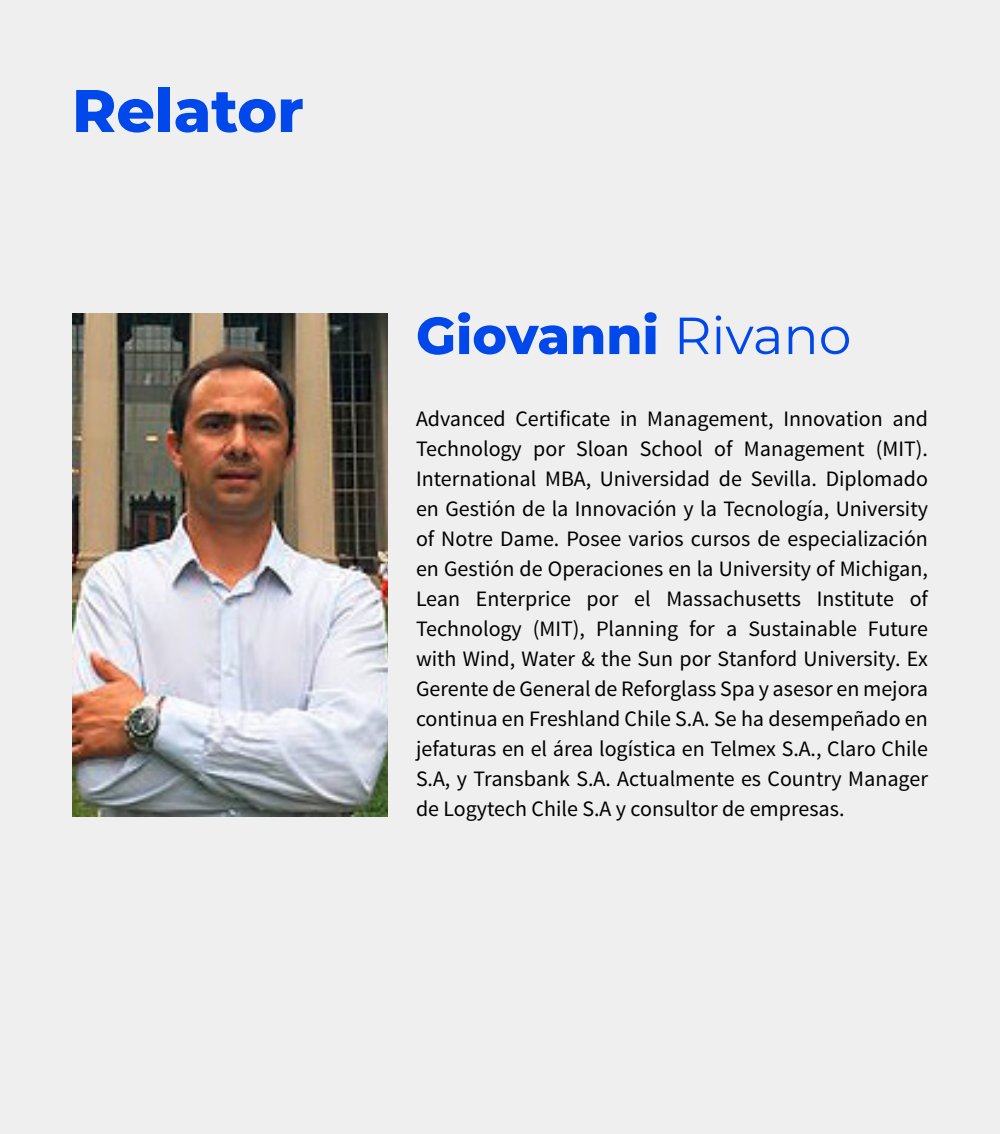
<style>
.page{position:relative;width:1000px;height:1134px;background:#efefef}
.page>*{position:absolute;margin:0;border:0;box-sizing:border-box;transform-origin:0 0}
.t1{font:800 60px "Montserrat";color:#0048e9}
.t2{font:800 52px "Montserrat";color:#0048e9}
.t3{font:22px/30px "Source Sans Pro";color:#000;text-align:justify}
.s1{font-weight:400}
</style>
<div class="page">
<img style="left:72px;top:313px;width:315px;height:503px">
<h1 class="t1" style="left:72px;top:67px;width:233px">Relator</h1>
<h2 class="t2" style="left:416px;top:297px;width:437px">Giovanni <span class="s1">Rivano</span></h2>
<p class="t3" style="left:416px;top:404px;width:514px">Advanced Certificate in Management, Innovation and Technology por Sloan School of Management (MIT).<br>International MBA, Universidad de Sevilla. Diplomado en Gestión de la Innovación y la Tecnología, University of Notre Dame. Posee varios cursos de especialización en Gestión de Operaciones en la University of Michigan, Lean Enterprice por el Massachusetts Institute of Technology (MIT), Planning for a Sustainable Future with Wind, Water &amp; the Sun por Stanford University. Ex Gerente de General de Reforglass Spa y asesor en mejora continua en Freshland Chile S.A. Se ha desempeñado en jefaturas en el área logística en Telmex S.A., Claro Chile S.A, y Transbank S.A. Actualmente es Country Manager de Logytech Chile S.A y consultor de empresas.</p>
</div>
